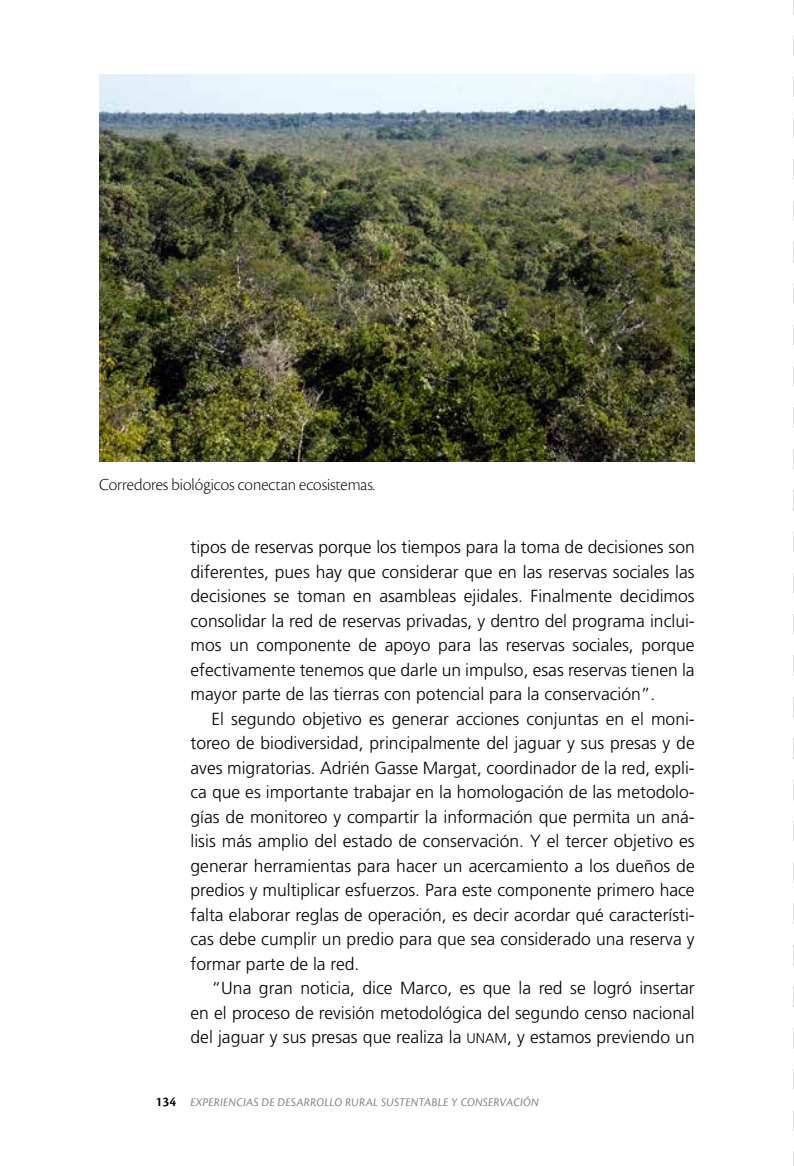
<style>
.page{position:relative;width:794px;height:1166px;background:#fff}
.page>*{position:absolute;margin:0;border:0;box-sizing:border-box;transform-origin:0 0}
.t1{font:300 17.5px/24.5px "Frutiger LT Std";color:#000;text-align:justify}
.t2{font:17.5px "Cronos Pro Lt Disp";letter-spacing:.005em;color:#000}
.t3{font:italic 12.25px "Cronos Pro";letter-spacing:.005em;color:#808285}
.s1{font-size:14px}
.s2{font-weight:600;font-style:normal;font-size:14px;color:#000}
</style>
<div class="page">
<img style="left:99px;top:74px;width:595px;height:387px">
<svg style="left:793px;top:0;width:1px;height:1166px"></svg>
<p class="t2" style="left:99px;top:474px;width:277px">Corredores biológicos conectan ecosistemas.</p>
<p class="t1" style="left:190px;top:535px;width:506px">tipos de reservas porque los tiempos para la toma de decisiones son diferentes, pues hay que considerar que en las reservas sociales las decisiones se toman en asambleas ejidales. Finalmente decidimos consolidar la red de reservas privadas, y dentro del programa inclui&shy;mos un componente de apoyo para las reservas sociales, porque efectivamente tenemos que darle un impulso, esas reservas tienen la mayor parte de las tierras con potencial para la conservación”.</p>
<p class="t1" style="left:190px;top:706px;width:506px;text-indent:21px">El segundo objetivo es generar acciones conjuntas en el moni&shy;toreo de biodiversidad, principalmente del jaguar y sus presas y de aves migratorias. Adrién Gasse Margat, coordinador de la red, expli&shy;ca que es importante trabajar en la homologación de las metodolo&shy;gías de monitoreo y compartir la información que permita un aná&shy;lisis más amplio del estado de conservación. Y el tercer objetivo es generar herramientas para hacer un acercamiento a los dueños de predios y multiplicar esfuerzos. Para este componente primero hace falta elaborar reglas de operación, es decir acordar qué característi&shy;cas debe cumplir un predio para que sea considerado una reserva y formar parte de la red.</p>
<p class="t1" style="left:190px;top:976px;width:506px;text-indent:21px">“U na gran noticia, dice Marco, es que la red se logró insertar en el proceso de revisión metodológica del segundo censo nacional del jaguar y sus presas que realiza la <span class="s1">UNAM</span></p>
<p class="t1" style="left:507px;top:1025px;width:189px">, y estamos previendo un</p>
<p class="t3" style="left:156px;top:1095px;width:385px"><span class="s2">134</span> EXPERIENCIAS DE DESARROLLO RURAL SUSTENTABLE Y CONSERVACIÓN</p>
</div>
